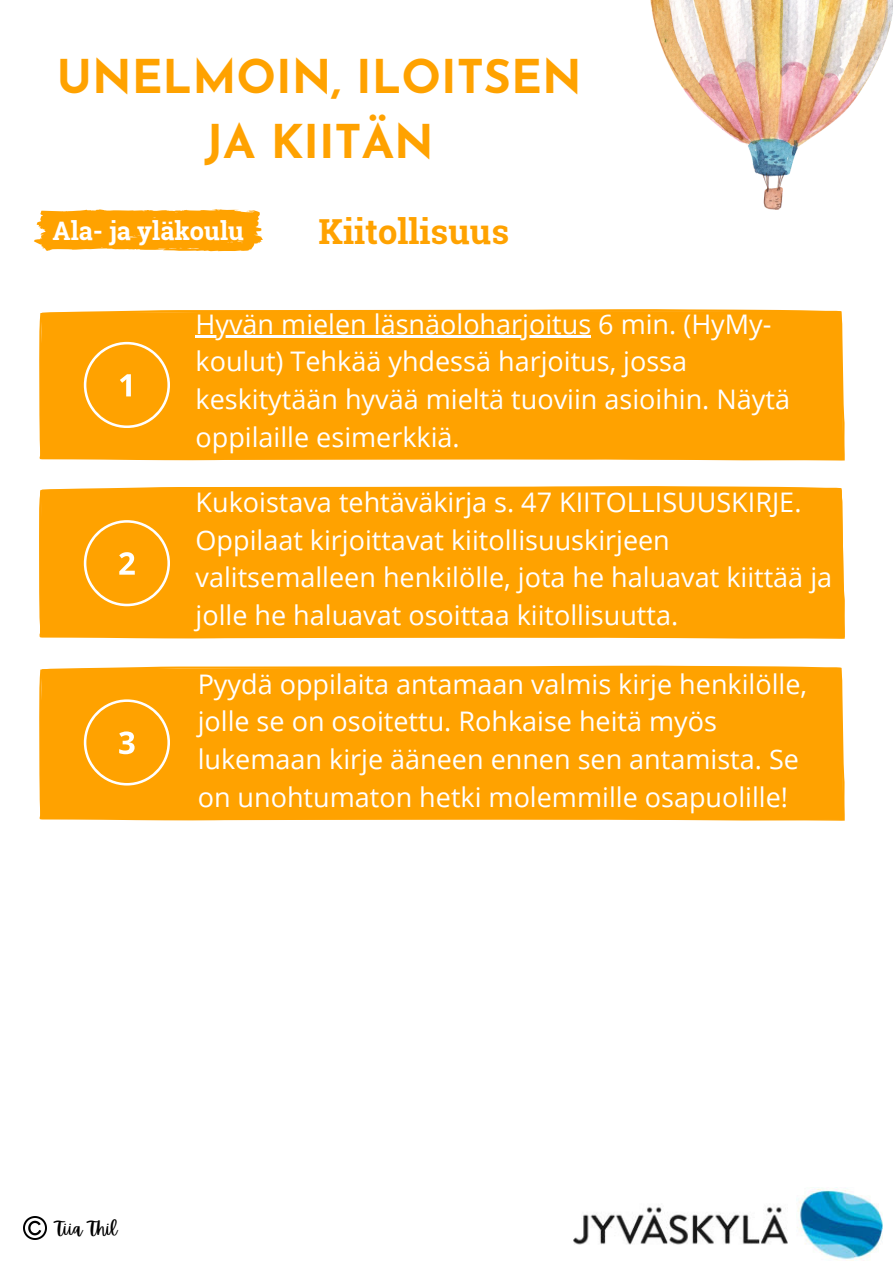
<style>
.page{position:relative;width:893px;height:1263px;background:#fff}
.page>*{position:absolute;margin:0;border:0;box-sizing:border-box;transform-origin:0 0}
.t1{font:700 46.5px/64.7px "Josefin Sans";color:#ffa200;text-align:center}
.t2{font:700 34.5px "Roboto Slab";color:#ffa200}
.t3{font:27px/37.7px "Open Sans";color:#fff}
.t4{font:700 25.5px "Roboto Slab";color:#fff}
.t5{font:18px "Apricots";color:#000}
</style>
<div class="page">
<div style="left:39px;top:666px;width:805px;height:155px;background:#ffa200"></div>
<div style="left:39px;top:487px;width:805px;height:152px;background:#ffa200"></div>
<div style="left:39px;top:309px;width:805px;height:152px;background:#ffa200"></div>
<svg style="left:84px;top:342px;width:86px;height:86px"></svg>
<svg style="left:84px;top:520px;width:86px;height:86px"></svg>
<svg style="left:84px;top:699px;width:86px;height:86px"></svg>
<svg style="left:34px;top:209px;width:229px;height:42px"></svg>
<hr style="left:196px;top:335px;width:395px;height:2px;background:#fff">
<img style="left:574px;top:1187px;width:308px;height:74px">
<img style="left:650px;top:0;width:243px;height:209px">
<img style="left:24px;top:1216px;width:23px;height:23px">
<h1 class="t1" style="left:57px;top:49px;width:526px">UNELMOIN, ILOITSEN<br>JA KIITÄN</h1>
<p class="t4" style="left:53px;top:213px;width:193px">Ala- ja yläkoulu</p>
<p class="t2" style="left:318px;top:207px;width:192px">Kiitollisuus</p>
<p class="t3" style="left:196px;top:304px;width:596px">Hyvän mielen läsnäoloharjoitus 6 min. (HyMy&shy;koulut) Tehkää yhdessä harjoitus, jossa keskitytään hyvää mieltä tuoviin asioihin. Näytä oppilaille esimerkkiä.</p>
<p class="t3" style="left:196px;top:483px;width:638px">Kukoistava tehtäväkirja s. 47 KIITOLLISUUSKIRJE.<br>Oppilaat kirjoittavat kiitollisuuskirjeen valitsemalleen henkilölle, jota he haluavat kiittää ja jolle he haluavat osoittaa kiitollisuutta.</p>
<p class="t3" style="left:198px;top:664px;width:611px">Pyydä oppilaita antamaan valmis kirje henkilölle, jolle se on osoitettu. Rohkaise heitä myös lukemaan kirje ääneen ennen sen antamista. Se on unohtumaton hetki molemmille osapuolille!</p>
<p class="t5" style="left:55px;top:1218px;width:63px">Tiia Thil</p>
</div>
